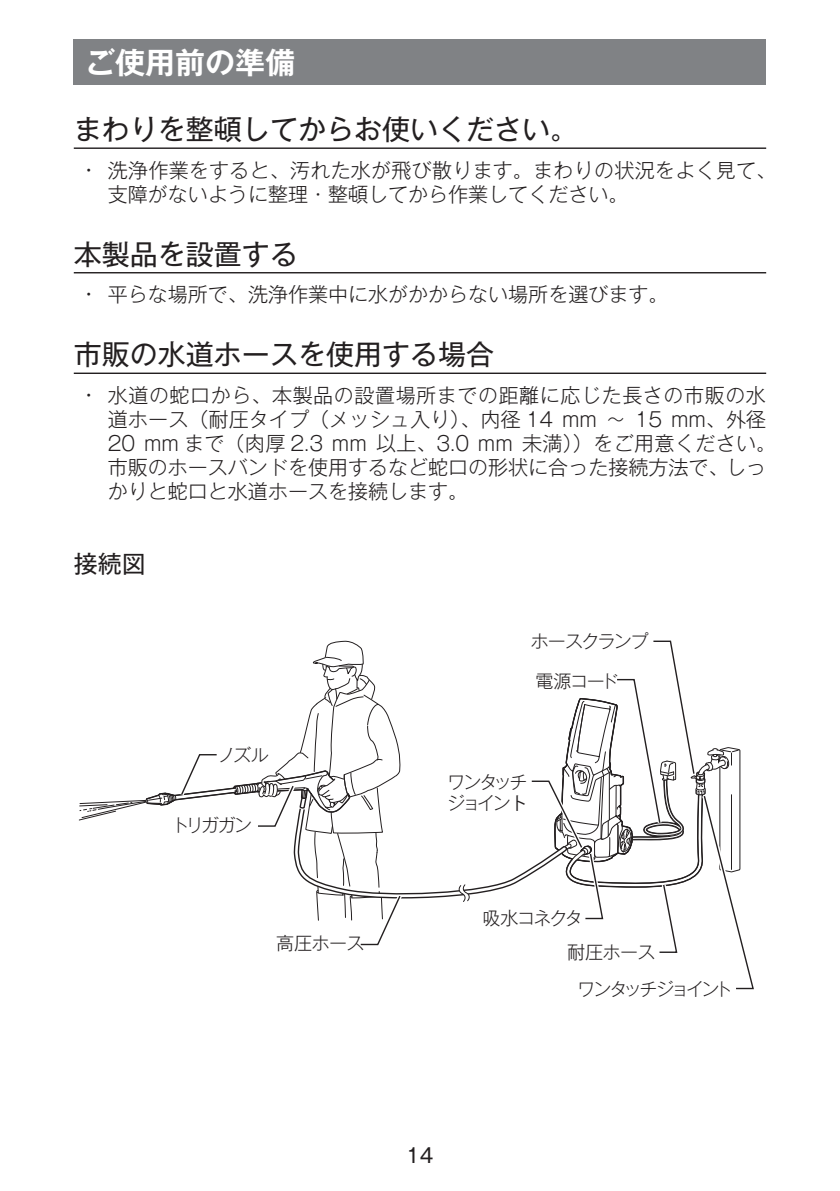
<style>
.page{position:relative;width:840px;height:1191px;background:#fff}
.page>*{position:absolute;margin:0;border:0;box-sizing:border-box;transform-origin:0 0}
.t1{font:700 30px "Gothic MB101 Pro De";color:#fff}
.t2{font:28px "Gothic MB101 Pro";color:#231f20}
.t3{font:24px "Gothic MB101 Pro";color:#231f20}
.t4{font:300 20px/24px "Gothic MB101 Pro";color:#231f20}
.t5{font:20px "Gothic MB101 Pro";color:#231f20}
.t6{font:300 18px "Gothic MB101 Pro";letter-spacing:-.1em;color:#231f20}
.t7{font:300 18px/21.6px "Gothic MB101 Pro";letter-spacing:-.15em;color:#231f20}
.s1{font-family:"Koz Go Pr 6 N";font-weight:400}
</style>
<div class="page">
<div style="left:74px;top:40px;width:691px;height:45px;background:#808285"></div>
<hr style="left:74px;top:147px;width:691px;height:2px;background:#231f20">
<hr style="left:74px;top:272px;width:691px;height:1px;background:#231f20">
<hr style="left:74px;top:372px;width:691px;height:2px;background:#231f20">
<svg style="left:78px;top:640px;width:676px;height:350px"></svg>
<h1 class="t1" style="left:85px;top:38px;width:212px">ご使用前の準備</h1>
<h2 class="t2" style="left:74px;top:106px;width:505px">まわりを整頓してからお使いください。</h2>
<p class="t4" style="left:108px;top:155px;width:669px;text-indent:-23px">• 洗浄作業をすると、汚れた水が飛び散ります。まわりの状況をよく見て、支障がないように整理・整頓してから作業してください。</p>
<h2 class="t2" style="left:74px;top:231px;width:225px">本製品を設置する</h2>
<p class="t4" style="left:85px;top:280px;width:584px">• 平らな場所で、洗浄作業中に水がかからない場所を選びます。</p>
<h2 class="t2" style="left:74px;top:331px;width:421px">市販の水道ホースを使用する場合</h2>
<p class="t4" style="left:108px;top:380px;width:669px;text-indent:-23px">• 水道の蛇口から、本製品の設置場所までの距離に応じた長さの市販の水道ホース（耐圧タイプ（メッシュ入り）、内径 14 mm ～ 15 mm、外径20 mm まで（肉厚 2.3 mm 以上、3.0 mm 未満））をご用意ください。市販のホースバンドを使用するなど蛇口の形状に合った接続方法で、しっかりと蛇口と水道ホースを接続します。</p>
<p class="t3" style="left:74px;top:544px;width:73px">接続図</p>
<p class="t6" style="left:218px;top:740px;width:52px">ノズル</p>
<p class="t6" style="left:171px;top:810px;width:82px">トリガガン</p>
<p class="t6" style="left:276px;top:928px;width:90px">高圧ホース</p>
<p class="t6" style="left:530px;top:626px;width:119px">ホースクランプ</p>
<p class="t6" style="left:535px;top:666px;width:84px">電源コード</p>
<p class="t7" style="left:447px;top:768px;width:82px">ワンタッチジョイン<span class="s1">ト</span></p>
<p class="t6" style="left:482px;top:903px;width:102px">吸水コネクタ</p>
<p class="t6" style="left:567px;top:937px;width:90px">耐圧ホース</p>
<p class="t7" style="left:577px;top:976px;width:157px">ワンタッチジョイント</p>
<p class="t5" style="left:406px;top:1139px;width:29px">14</p>
</div>
